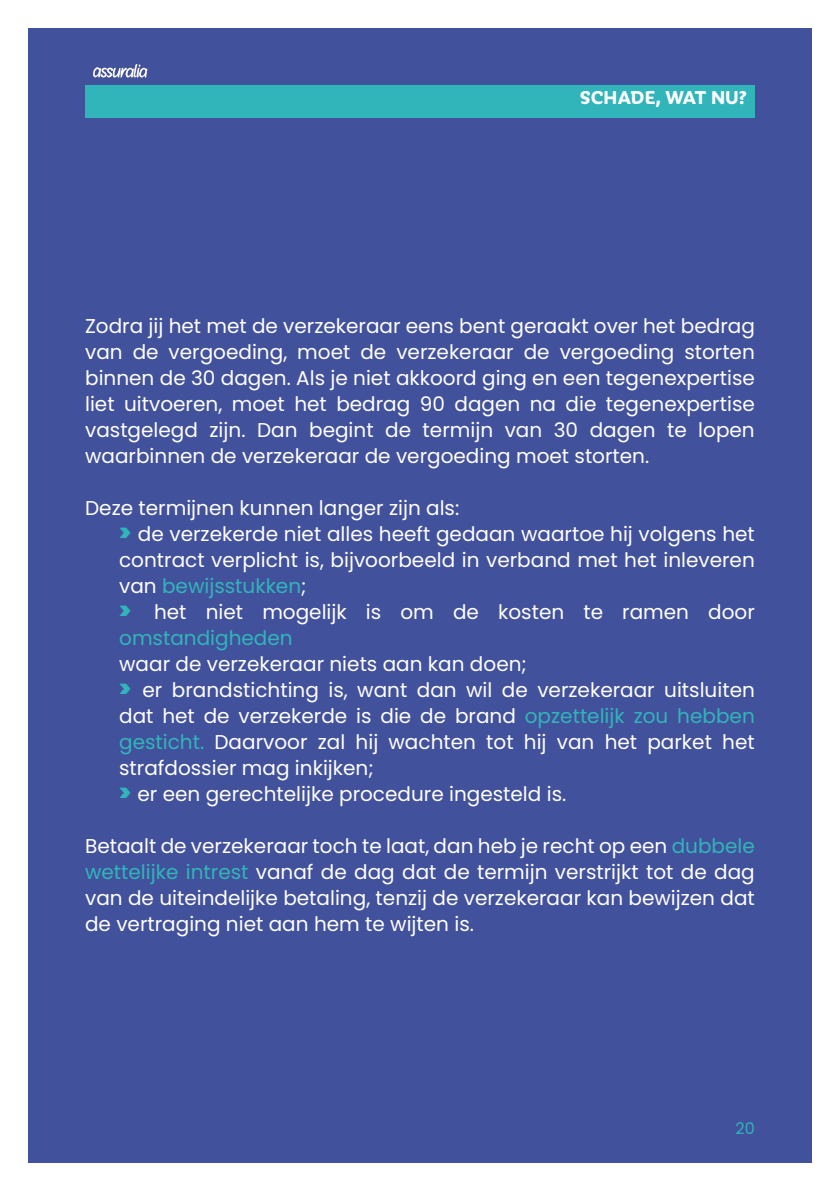
<style>
.page{position:relative;width:840px;height:1191px;background:#fff}
.page>*{position:absolute;margin:0;border:0;box-sizing:border-box;transform-origin:0 0}
.t1{font:20px/26px "Poppins";color:#fff;text-align:justify}
.t2{font:700 20px "Iskra";letter-spacing:-.01em;color:#fff}
.t3{font:16px "Poppins";color:#31b5ba}
.s1{font-weight:900;font-size:24px;color:#31b5ba}
.s2{color:#31b5ba}
</style>
<div class="page">
<div style="left:28px;top:28px;width:783px;height:1134px;background:#42519b"></div>
<div style="left:85px;top:85px;width:669px;height:33px;background:#31b5ba"></div>
<img style="left:92px;top:64px;width:56px;height:14px">
<p class="t2" style="left:579px;top:83px;width:169px">SCHADE, WAT NU?</p>
<p class="t1" style="left:85px;top:313px;width:671px">Zodra jij het met de verzekeraar eens bent geraakt over het bedrag van de vergoeding, moet de verzekeraar de vergoeding storten binnen de 30 dagen. Als je niet akkoord ging en een tegenexpertise liet uitvoeren, moet het bedrag 90 dagen na die tegenexpertise vastgelegd zijn. Dan begint de termijn van 30 dagen te lopen waarbinnen de verzekeraar de vergoeding moet storten.</p>
<p class="t1" style="left:119px;top:495px;width:637px;text-align:left;text-indent:-34px">Deze termijnen kunnen langer zijn als:<br><span class="s1">&gt;</span> de verzekerde niet alles heeft gedaan waartoe hij volgens het contract verplicht is, bijvoorbeeld in verband met het inleveren van <span class="s2">bewijsstukken</span>;<br><span class="s1">&gt;</span> het niet mogelijk is om de kosten te ramen door <span class="s2">omstandigheden</span></p>
<p class="t1" style="left:119px;top:651px;width:637px;text-align:left">waar de verzekeraar niets aan kan doen;<br><span class="s1">&gt;</span> er brandstichting is, want dan wil de verzekeraar uitsluiten dat het de verzekerde is die de brand <span class="s2">opzettelijk zou hebben gesticht.</span> Daarvoor zal hij wachten tot hij van het parket het strafdossier mag inkijken;<br><span class="s1">&gt;</span> er een gerechtelijke procedure ingesteld is.</p>
<p class="t1" style="left:85px;top:833px;width:671px">Betaalt de verzekeraar toch te laat, dan heb je recht op een <span class="s2">dubbele wettelijke intrest</span> vanaf de dag dat de termijn verstrijkt tot de dag van de uiteindelijke betaling, tenzij de verzekeraar kan bewijzen dat de vertraging niet aan hem te wijten is.</p>
<p class="t3" style="left:735px;top:1119px;width:21px">20</p>
</div>
